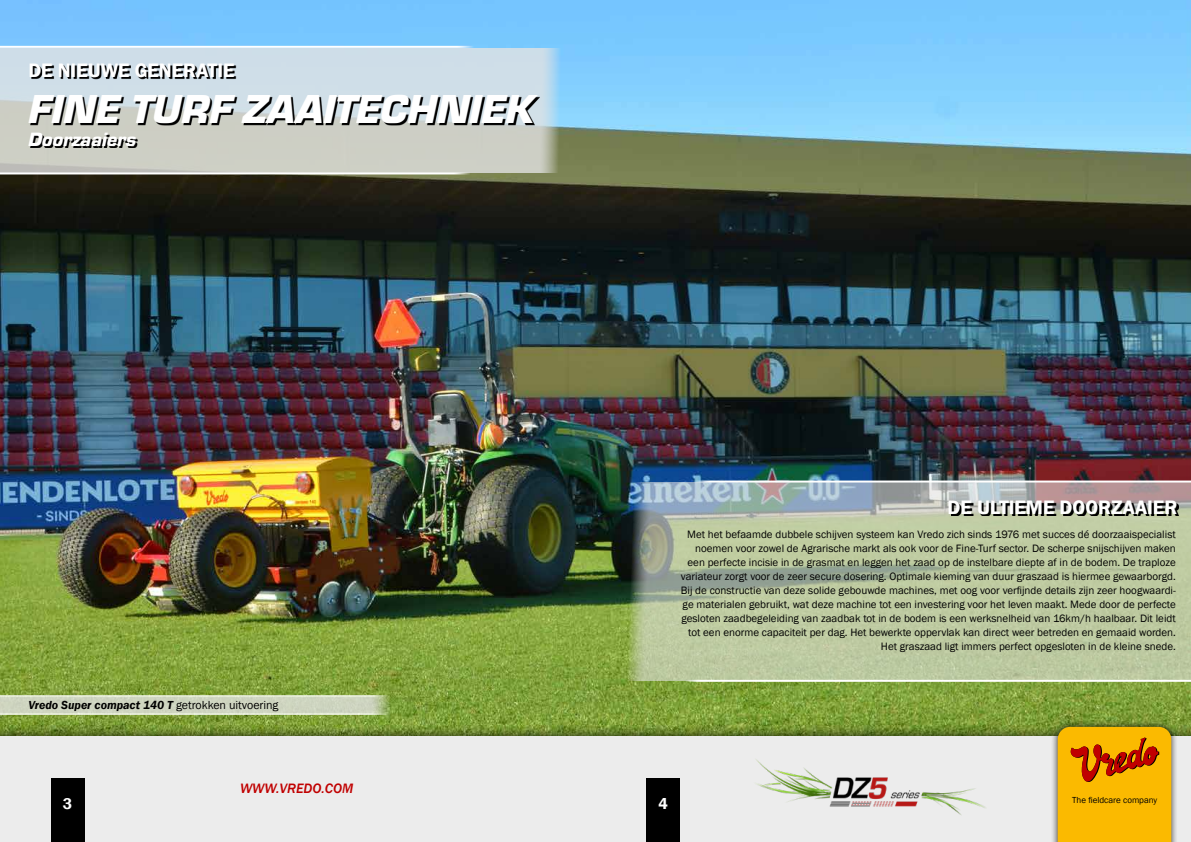
<style>
.page{position:relative;width:1191px;height:842px;background:#fff}
.page>*{position:absolute;margin:0;border:0;box-sizing:border-box;transform-origin:0 0}
.t1{font:italic 900 42px "Eurostile";color:#fff}
.t2{font:600 20px "Franklin Gothic";color:#fff}
.t3{font:italic 900 20px "Eurostile";color:#fff}
.t4{font:600 16px "Franklin Gothic";color:#fff}
.t5{font:italic 500 14px "Franklin Gothic";color:#c00000}
.t6{font:italic 600 12px "Franklin Gothic";color:#000}
.t7{font:11px/14px "Franklin Gothic";color:#000;text-align:right}
.t8{font:9px "Franklin Gothic";color:#000}
.s1{font-weight:400;font-style:normal}
</style>
<div class="page">
<img style="left:0;top:0;width:1191px;height:724px">
<svg style="left:503px;top:48px;width:90px;height:125px;background:#9cbfc7"></svg>
<div style="left:0;top:724px;width:1191px;height:118px;background:#000;opacity:.75"></div>
<div style="left:0;top:736px;width:1191px;height:106px;background:#ececec"></div>
<svg style="left:0;top:46px;width:503px;height:128px;background:#cfd6d5"></svg>
<img style="left:600px;top:482px;width:60px;height:198px">
<svg style="left:660px;top:480px;width:531px;height:202px;background:#b9c4a4"></svg>
<div style="left:51px;top:778px;width:33px;height:64px;background:#000"></div>
<div style="left:646px;top:778px;width:33px;height:64px;background:#000"></div>
<div style="left:1051px;top:720px;width:127px;height:122px;background:#000;opacity:.75"></div>
<svg style="left:1057px;top:727px;width:114px;height:115px;background:#eda402"></svg>
<svg style="left:30px;top:65px;width:510px;height:83px;background:#9ba2a3"></svg>
<svg style="left:951px;top:502px;width:227px;height:14px;background:#5d5e57"></svg>
<svg style="left:0;top:695px;width:425px;height:20px;background:#c9d2b5"></svg>
<img style="left:726px;top:657px;width:274px;height:158px">
<h2 class="t2" style="left:28px;top:58px;width:208px">DE NIEUWE GENERATIE</h2>
<h1 class="t1" style="left:28px;top:79px;width:508px">FINE TURF ZAAITECHNIEK</h1>
<h2 class="t3" style="left:28px;top:125px;width:110px">Doorzaaiers</h2>
<p class="t6" style="left:28px;top:697px;width:251px">Vredo Super compact 140 T <span class="s1">getrokken uitvoering</span></p>
<p class="t5" style="left:240px;top:780px;width:115px">WWW.VREDO.COM</p>
<h2 class="t2" style="left:947px;top:495px;width:231px">DE ULTIEME DOORZAAIER</h2>
<p class="t7" style="left:681px;top:527px;width:496px">Met het befaamde dubbele schijven systeem kan Vredo zich sinds 1976 met succes dé doorzaaispecialist noemen voor zowel de Agrarische markt als ook voor de Fine-Turf sector. De scherpe snijschijven maken een perfecte incisie in de grasmat en leggen het zaad op de instelbare diepte af in de bodem. De traploze variateur zorgt voor de zeer secure dosering. Optimale kieming van duur graszaad is hiermee gewaarborgd.<br>Bij de constructie van deze solide gebouwde machines, met oog voor verfijnde details zijn zeer hoogwaardi&shy;ge materialen gebruikt, wat deze machine tot een investering voor het leven maakt. Mede door de perfecte gesloten zaadbegeleiding van zaadbak tot in de bodem is een werksnelheid van 16km/h haalbaar. Dit leidt tot een enorme capaciteit per dag. Het bewerkte oppervlak kan direct weer betreden en gemaaid worden.<br>Het graszaad ligt immers perfect opgesloten in de kleine snede.</p>
<h3 class="t4" style="left:63px;top:793px;width:11px">3</h3>
<h3 class="t4" style="left:658px;top:793px;width:11px">4</h3>
<p class="t8" style="left:1072px;top:795px;width:87px">The fieldcare company</p>
</div>
